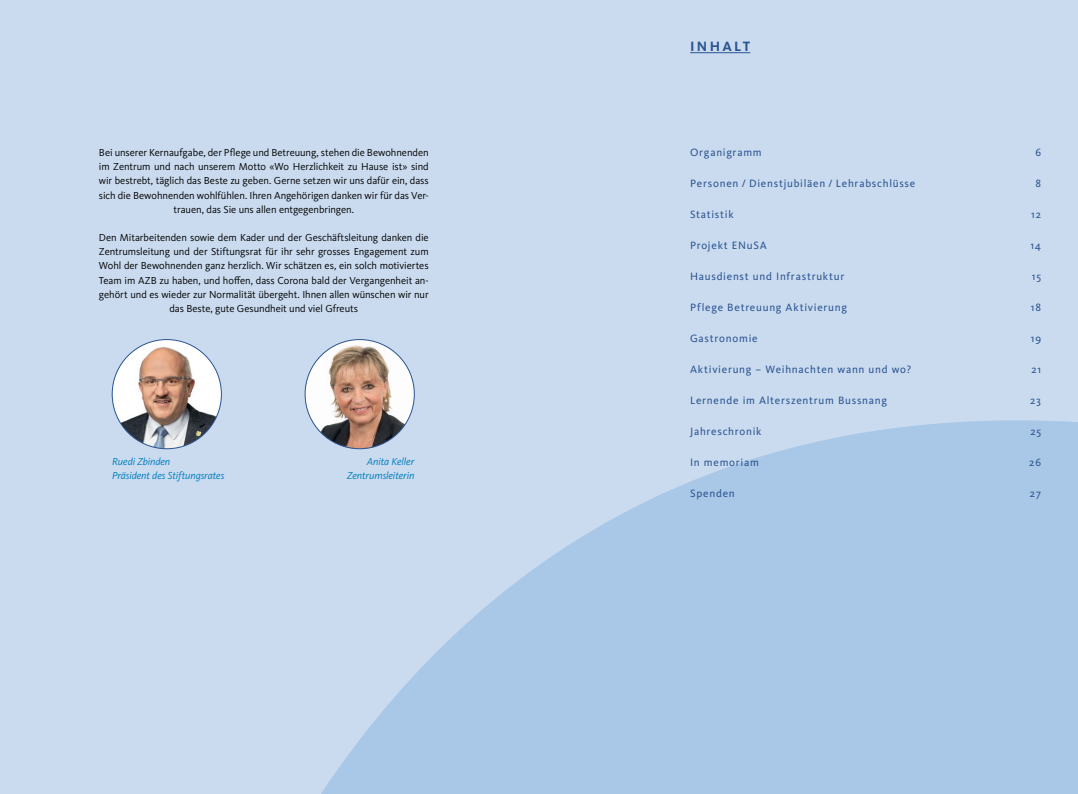
<style>
.page{position:relative;width:1078px;height:794px;background:#fff}
.page>*{position:absolute;margin:0;border:0;box-sizing:border-box;transform-origin:0 0}
.t1{font:700 14px "Kievit OT";letter-spacing:.16em;color:#2a5491}
.t2{font:11px "Kievit OT";letter-spacing:.065em;color:#2a5491}
.t3{font:10.5px/14.2px "Kievit OT";letter-spacing:-.01em;color:#000;text-align:center}
.t4{font:italic 10.5px/14px "Kievit OT";letter-spacing:-.01em;color:#007cbc}
</style>
<div class="page">
<div style="left:0;top:0;width:1077px;height:794px;background:#cadbef"></div>
<svg style="left:136px;top:339px;width:941px;height:455px;fill:#a9c7e6"></svg>
<img style="left:305px;top:339px;width:109px;height:110px;border-radius:55px">
<hr style="left:690px;top:52px;width:60px;height:1px;background:#2a5491">
<img style="left:112px;top:339px;width:109px;height:110px;border-radius:55px">
<p class="t3" style="left:99px;top:145px;width:331px">Bei unserer Kernaufgabe, der Pflege und Betreuung, stehen die Bewohnenden im Zentrum und nach unserem Motto «Wo Herzlichkeit zu Hause ist» sind wir bestrebt, täglich das Beste zu geben. Gerne setzen wir uns dafür ein, dass sich die Bewohnenden wohlfühlen. Ihren Angehörigen danken wir für das Ver&shy;trauen, das Sie uns allen entgegenbringen.</p>
<p class="t3" style="left:99px;top:231px;width:331px">Den Mitarbeitenden sowie dem Kader und der Geschäftsleitung danken die Zentrumsleitung und der Stiftungsrat für ihr sehr grosses Engagement zum Wohl der Bewohnenden ganz herzlich. Wir schätzen es, ein solch motiviertes Team im AZB zu haben, und hoffen, dass Corona bald der Vergangenheit an&shy;gehört und es wieder zur Normalität übergeht. Ihnen allen wünschen wir nur das Beste, gute Gesundheit und viel Gfreuts</p>
<p class="t4" style="left:112px;top:455px;width:114px">Ruedi Zbinden<br>Präsident des Stiftungsrates</p>
<p class="t4" style="left:347px;top:455px;width:69px;text-align:right">Anita Keller<br>Zentrumsleiterin</p>
<h1 class="t1" style="left:690px;top:38px;width:62px">INHALT</h1>
<p class="t2" style="left:690px;top:146px;width:73px">Organigramm</p>
<p class="t2" style="left:1035px;top:146px;width:7px">6</p>
<p class="t2" style="left:690px;top:177px;width:227px">Personen / Dienstjubiläen / Lehrabschlüsse</p>
<p class="t2" style="left:1035px;top:177px;width:7px">8</p>
<p class="t2" style="left:690px;top:208px;width:45px">Statistik</p>
<p class="t2" style="left:1030px;top:208px;width:11px">12</p>
<p class="t2" style="left:690px;top:239px;width:78px">Projekt ENuSA</p>
<p class="t2" style="left:1030px;top:239px;width:12px">14</p>
<p class="t2" style="left:690px;top:270px;width:156px">Hausdienst und Infrastruktur</p>
<p class="t2" style="left:1031px;top:270px;width:11px">15</p>
<p class="t2" style="left:690px;top:301px;width:158px">Pflege Betreuung Aktivierung</p>
<p class="t2" style="left:1030px;top:301px;width:12px">18</p>
<p class="t2" style="left:690px;top:332px;width:69px">Gastronomie</p>
<p class="t2" style="left:1030px;top:332px;width:12px">19</p>
<p class="t2" style="left:690px;top:363px;width:223px">Aktivierung – Weihnachten wann und wo?</p>
<p class="t2" style="left:1031px;top:363px;width:11px">21</p>
<p class="t2" style="left:690px;top:394px;width:198px">Lernende im Alterszentrum Bussnang</p>
<p class="t2" style="left:1029px;top:394px;width:12px">23</p>
<p class="t2" style="left:690px;top:425px;width:73px">Jahreschronik</p>
<p class="t2" style="left:1030px;top:425px;width:12px">25</p>
<p class="t2" style="left:690px;top:456px;width:70px">In memoriam</p>
<p class="t2" style="left:1028px;top:456px;width:13px">26</p>
<p class="t2" style="left:690px;top:487px;width:46px">Spenden</p>
<p class="t2" style="left:1029px;top:487px;width:13px">27</p>
</div>
